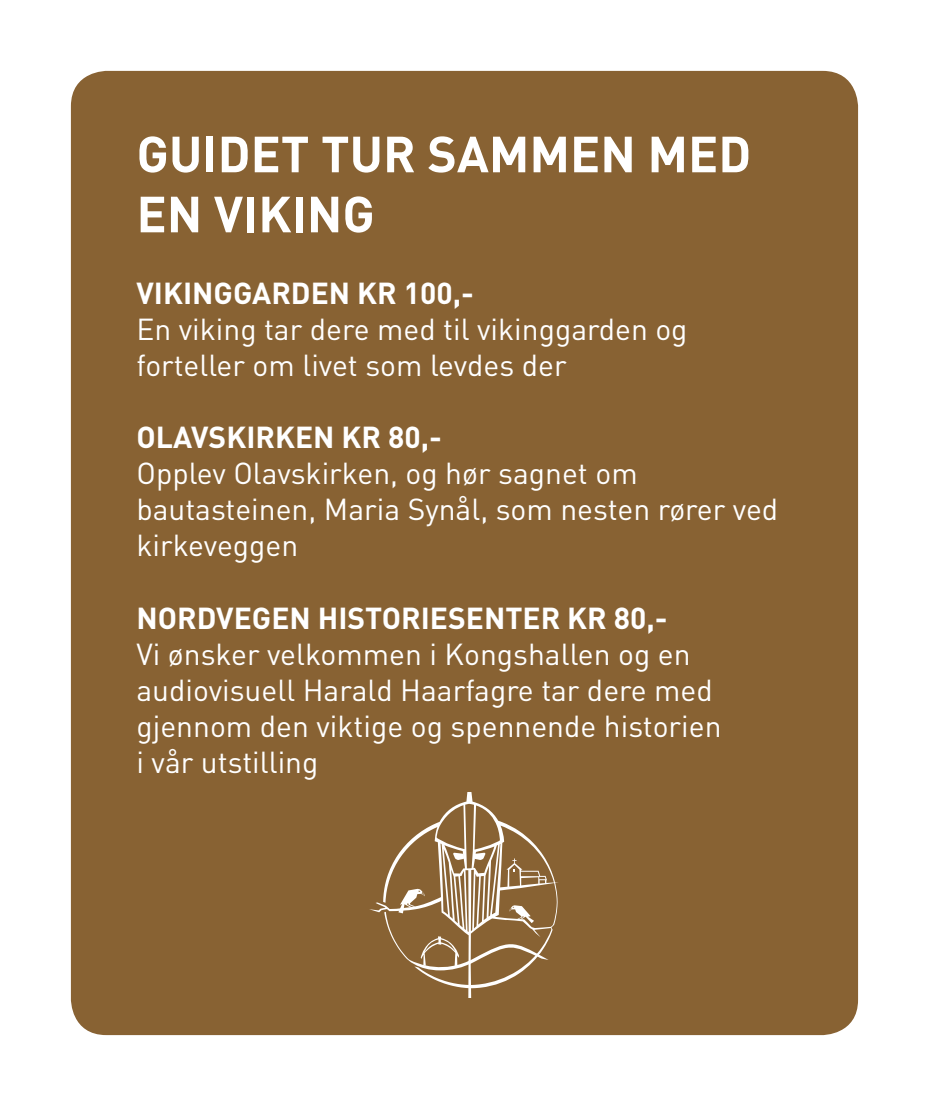
<style>
.page{position:relative;width:929px;height:1106px;background:#fff}
.page>*{position:absolute;margin:0;border:0;box-sizing:border-box;transform-origin:0 0}
.t1{font:700 50px/60px "DIN";color:#fff}
.t2{font:30px/36px "DIN";color:#fff}
.t3{font:700 30px "DIN";color:#fff}
</style>
<div class="page">
<div style="left:71px;top:71px;width:786px;height:964px;background:#886233;border-radius:35px"></div>
<svg style="left:369px;top:792px;width:189px;height:205px"></svg>
<p class="t1" style="left:136px;top:122px;width:616px">GUIDET TUR SAMMEN MED<br>EN VIKING</p>
<p class="t3" style="left:136px;top:274px;width:339px">VIKINGGARDEN KR 100,-</p>
<p class="t2" style="left:136px;top:311px;width:552px">En viking tar dere med til vikinggarden og forteller om livet som levdes der</p>
<p class="t3" style="left:136px;top:418px;width:307px">OLAVSKIRKEN KR 80,-</p>
<p class="t2" style="left:136px;top:455px;width:643px">Opplev Olavskirken, og hør sagnet om bautasteinen, Maria Synål, som nesten rører ved kirkeveggen</p>
<p class="t3" style="left:136px;top:598px;width:532px">NORDVEGEN HISTORIESENTER KR 80,-</p>
<p class="t2" style="left:136px;top:635px;width:586px">Vi ønsker velkommen i Kongshallen og en audiovisuell Harald Haarfagre tar dere med gjennom den viktige og spennende historien</p>
<p class="t2" style="left:136px;top:743px;width:183px">i vår utstilling</p>
</div>
